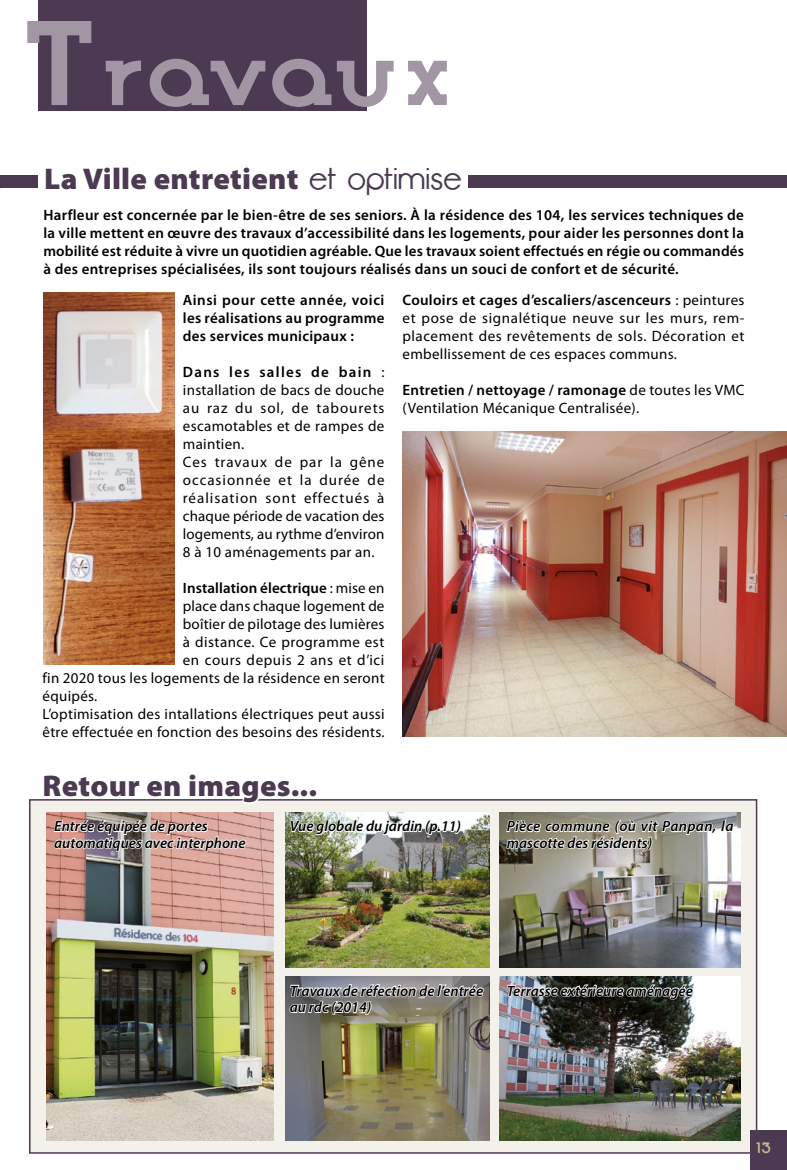
<style>
.page{position:relative;width:787px;height:1170px;background:#fff}
.page>*{position:absolute;margin:0;border:0;box-sizing:border-box;transform-origin:0 0}
.t1{font:700 88.5px "Opificio Serif";color:#a396a4;scale:1.1 1}
.t2{font:900 30px "Myriad Pro";letter-spacing:.01em;color:#4c3952}
.texte_courant{font:15px/18px "Myriad Pro";letter-spacing:.02em;color:#000;text-align:justify}
.texte_courant-2{font:600 15px/18px "Myriad Pro";letter-spacing:.02em;color:#000;text-align:justify}
.legende{font:italic 600 15px/16.5px "Myriad Pro";color:#000}
.texte_courant-3{font:15px "Myriad Pro";letter-spacing:.04em;color:#000}
.texte_courant-4{font:700 15px "Opificio Serif";color:#c2bb8e}
.s1{font-size:120px}
.s2{font-family:"Opificio";font-weight:400}
.s3{font-weight:600}
.s4{font-weight:400}
</style>
<div class="page">
<div style="left:29px;top:799px;width:728px;height:354px;background:#f3f1e9;border:2px solid #4c3952"></div>
<div style="left:750px;top:1130px;width:37px;height:39px;background:#4c3952"></div>
<div style="left:38px;top:0;width:329px;height:111px;background:#4c3952"></div>
<div style="left:0;top:175px;width:787px;height:13px;background:#4c3952"></div>
<img style="left:402px;top:432px;width:385px;height:304px">
<img style="left:500px;top:976px;width:240px;height:164px">
<img style="left:285px;top:976px;width:204px;height:164px">
<img style="left:285px;top:812px;width:204px;height:155px">
<img style="left:47px;top:860px;width:226px;height:280px">
<img style="left:43px;top:292px;width:131px;height:372px">
<img style="left:500px;top:812px;width:240px;height:155px">
<img style="left:41px;top:799px;width:421px;height:61px">
<svg style="left:505px;top:812px;width:230px;height:48px;background:#b4b2a9"></svg>
<svg style="left:289px;top:976px;width:195px;height:39px;background:#a29f9d"></svg>
<img style="left:506px;top:976px;width:188px;height:32px">
<div style="left:38px;top:161px;width:429px;height:34px;background:#fff"></div>
<p class="t1" style="left:24px;top:21px;width:391px"><span class="s1">T</span>ravaux</p>
<p class="t2" style="left:44px;top:159px;width:419px">La Ville entretient <span class="s2">et optimise</span></p>
<p class="texte_courant-2" style="left:43px;top:205px;width:702px">Harfleur est concernée par le bien-être de ses seniors. À la résidence des 104, les services techniques de la ville mettent en œuvre des travaux d’accessibilité dans les logements, pour aider les personnes dont la mobilité est réduite à vivre un quotidien agréable. Que les travaux soient effectués en régie ou commandés à des entreprises spécialisées, ils sont toujours réalisés dans un souci de confort et de sécurité.</p>
<p class="texte_courant-2" style="left:183px;top:290px;width:203px">Ainsi pour cette année, voici les réalisations au programme des services municipaux :</p>
<p class="texte_courant" style="left:183px;top:362px;width:203px"><span class="s3">Dans les salles de bain</span> : installation de bacs de douche au raz du sol, de tabourets escamotables et de rampes de maintien.</p>
<p class="texte_courant" style="left:183px;top:452px;width:203px">Ces travaux de par la gêne occasionnée et la durée de réalisation sont effectués à chaque période de vacation des logements, au rythme d’environ 8 à 10 aménagements par an.</p>
<p class="texte_courant-2" style="left:183px;top:578px;width:203px">Installation électrique <span class="s4">: mise en</span></p>
<p class="texte_courant" style="left:183px;top:596px;width:203px">place dans chaque logement de</p>
<p class="texte_courant" style="left:183px;top:614px;width:203px">boîtier de pilotage des lumières</p>
<p class="texte_courant" style="left:183px;top:632px;width:203px">à distance. Ce programme est</p>
<p class="texte_courant-3" style="left:183px;top:650px;width:203px">en cours depuis 2 ans et d’ici</p>
<p class="texte_courant" style="left:43px;top:668px;width:344px">fin 2020 tous les logements de la résidence en seront</p>
<p class="texte_courant" style="left:43px;top:686px;width:56px">équipés.</p>
<p class="texte_courant" style="left:43px;top:704px;width:344px">L’optimisation des intallations électriques peut aussi être effectuée en fonction des besoins des résidents.</p>
<p class="t2" style="left:43px;top:766px;width:276px">Retour en images...</p>
<p class="texte_courant" style="left:402px;top:290px;width:343px"><span class="s3">Couloirs et cages d’escaliers/ascenceurs</span> : peintures et pose de signalétique neuve sur les murs, rem&shy;placement des revêtements de sols. Décoration et embellissement de ces espaces communs.</p>
<p class="texte_courant" style="left:402px;top:380px;width:343px"><span class="s3">Entretien / nettoyage / ramonage</span> de toutes les VMC (Ventilation Mécanique Centralisée).</p>
<p class="legende" style="left:54px;top:817px;width:155px">Entrée équipée de portes</p>
<p class="legende" style="left:54px;top:834px;width:193px">automatiques avec interphone</p>
<p class="legende" style="left:290px;top:817px;width:173px">Vue globale du jardin (p.11)</p>
<p class="legende" style="left:507px;top:817px;width:228px">Pièce commune (où vit Panpan, la mascotte des résidents)</p>
<p class="legende" style="left:290px;top:981px;width:195px">Travaux de réfection de l’entrée</p>
<p class="legende" style="left:290px;top:998px;width:83px">au rdc (2014)</p>
<p class="legende" style="left:507px;top:981px;width:188px">Terrasse extérieure aménagée</p>
<p class="texte_courant-4" style="left:756px;top:1138px;width:16px">13</p>
</div>
